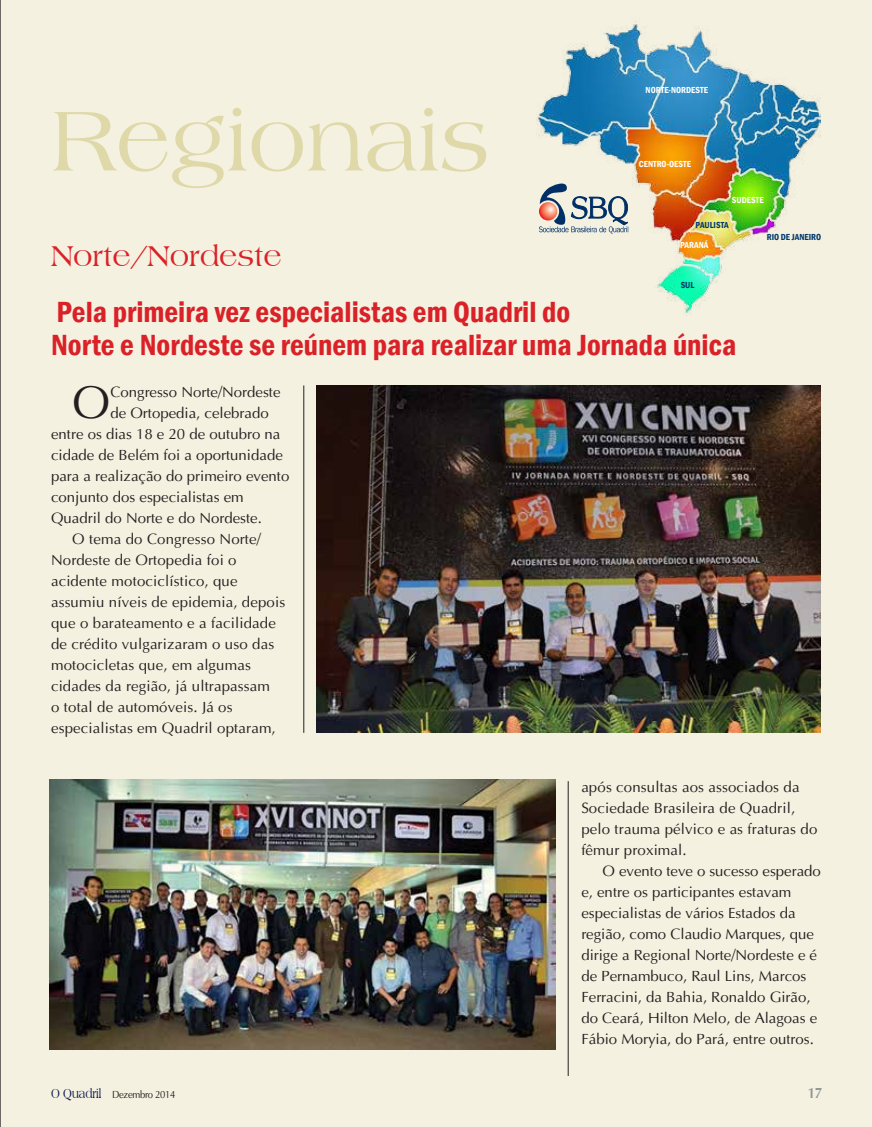
<style>
.page{position:relative;width:872px;height:1127px;background:#f4f1e0}
.page>*{position:absolute;margin:0;border:0;box-sizing:border-box;transform-origin:0 0}
.t1{font:90px "Americana BT";color:#dfd9aa}
.t2{font:45.75px "Ottawa Plain";color:#231f20}
.t3{font:600 condensed 30px/33px "Franklin Gothic";color:#da2128}
.t4{font:30px "Americana BT";color:#da2128}
.t5{font:15px/21px "Ottawa Plain";color:#231f20}
.t6{font:700 15px "Ottawa";color:#939598;scale:.9 1}
.t7{font:10.5px "Ottawa Plain";letter-spacing:-.03em;color:#231f20;scale:.9 1}
.t8{font:600 condensed 9px "Franklin Gothic";color:#fff}
.t9{font:600 condensed 9px "Franklin Gothic";color:#00386c}
.s1{font-family:"Americana BT";font-size:13.5px;color:#000f47}
</style>
<div class="page">
<img style="left:536px;top:17px;width:284px;height:298px">
<svg style="left:539px;top:183px;width:89px;height:51px"></svg>
<hr style="left:568px;top:781px;width:1px;height:295px;background:#231f20">
<img style="left:317px;top:385px;width:503px;height:348px">
<img style="left:49px;top:779px;width:507px;height:270px">
<hr style="left:303px;top:385px;width:1px;height:348px;background:#231f20">
<h1 class="t1" style="left:51px;top:88px;width:440px">Regionais</h1>
<h3 class="t4" style="left:51px;top:238px;width:232px">Norte/Nordeste</h3>
<p class="t8" style="left:645px;top:84px;width:64px">NORTE-NORDESTE</p>
<p class="t8" style="left:639px;top:158px;width:54px">CENTRO-OESTE</p>
<p class="t8" style="left:732px;top:194px;width:33px">SUDESTE</p>
<p class="t9" style="left:695px;top:219px;width:35px">PAULISTA</p>
<p class="t8" style="left:680px;top:239px;width:30px">PARANÁ</p>
<p class="t9" style="left:680px;top:279px;width:15px">SUL</p>
<p class="t9" style="left:766px;top:231px;width:56px">RIO DE JANEIRO</p>
<h3 class="t3" style="left:51px;top:295px;width:687px">Pela primeira vez especialistas em Quadril do<br>Norte e Nordeste se reúnem para realizar uma Jornada única</h3>
<h2 class="t2" style="left:72px;top:375px;width:40px">O</h2>
<p class="t5" style="left:110px;top:381px;width:172px">Congresso Norte/Nordeste</p>
<p class="t5" style="left:110px;top:402px;width:160px">de Ortopedia, celebrado</p>
<p class="t5" style="left:51px;top:423px;width:231px">entre os dias 18 e 20 de outubro na</p>
<p class="t5" style="left:51px;top:444px;width:233px">cidade de Belém foi a oportunidade</p>
<p class="t5" style="left:51px;top:465px;width:240px">para a realização do primeiro evento</p>
<p class="t5" style="left:51px;top:486px;width:194px">conjunto dos especialistas em</p>
<p class="t5" style="left:51px;top:507px;width:212px">Quadril do Norte e do Nordeste.</p>
<p class="t5" style="left:72px;top:528px;width:190px">O tema do Congresso Norte/</p>
<p class="t5" style="left:51px;top:549px;width:187px">Nordeste de Ortopedia foi o</p>
<p class="t5" style="left:51px;top:570px;width:188px">acidente motociclístico, que</p>
<p class="t5" style="left:51px;top:591px;width:236px">assumiu níveis de epidemia, depois</p>
<p class="t5" style="left:51px;top:612px;width:226px">que o barateamento e a facilidade</p>
<p class="t5" style="left:51px;top:633px;width:225px">de crédito vulgarizaram o uso das</p>
<p class="t5" style="left:51px;top:654px;width:201px">motocicletas que, em algumas</p>
<p class="t5" style="left:51px;top:675px;width:220px">cidades da região, já ultrapassam</p>
<p class="t5" style="left:51px;top:696px;width:183px">o total de automóveis. Já os</p>
<p class="t5" style="left:51px;top:717px;width:226px">especialistas em Quadril optaram,</p>
<p class="t5" style="left:581px;top:777px;width:238px">após consultas aos associados da<br>Sociedade Brasileira de Quadril, pelo trauma pélvico e as fraturas do fêmur proximal.</p>
<p class="t5" style="left:581px;top:861px;width:241px;text-indent:21px">O evento teve o sucesso esperado e, entre os participantes estavam especialistas de vários Estados da região, como Claudio Marques, que dirige a Regional Norte/Nordeste e é de Pernambuco, Raul Lins, Marcos Ferracini, da Bahia, Ronaldo Girão, do Ceará, Hilton Melo, de Alagoas e Fábio Moryia, do Pará, entre outros.</p>
<p class="t7" style="left:54px;top:1086px;width:140px"><span class="s1">O Quadril</span> Dezembro 2014</p>
<p class="t6" style="left:805px;top:1082px;width:18px">17</p>
<p class="t7" style="left:51px;top:1088px;width:140px"><span class="s1">O Quadril</span> Dezembro 2014</p>
<p class="t6" style="left:808px;top:1083px;width:18px">17</p>
</div>
